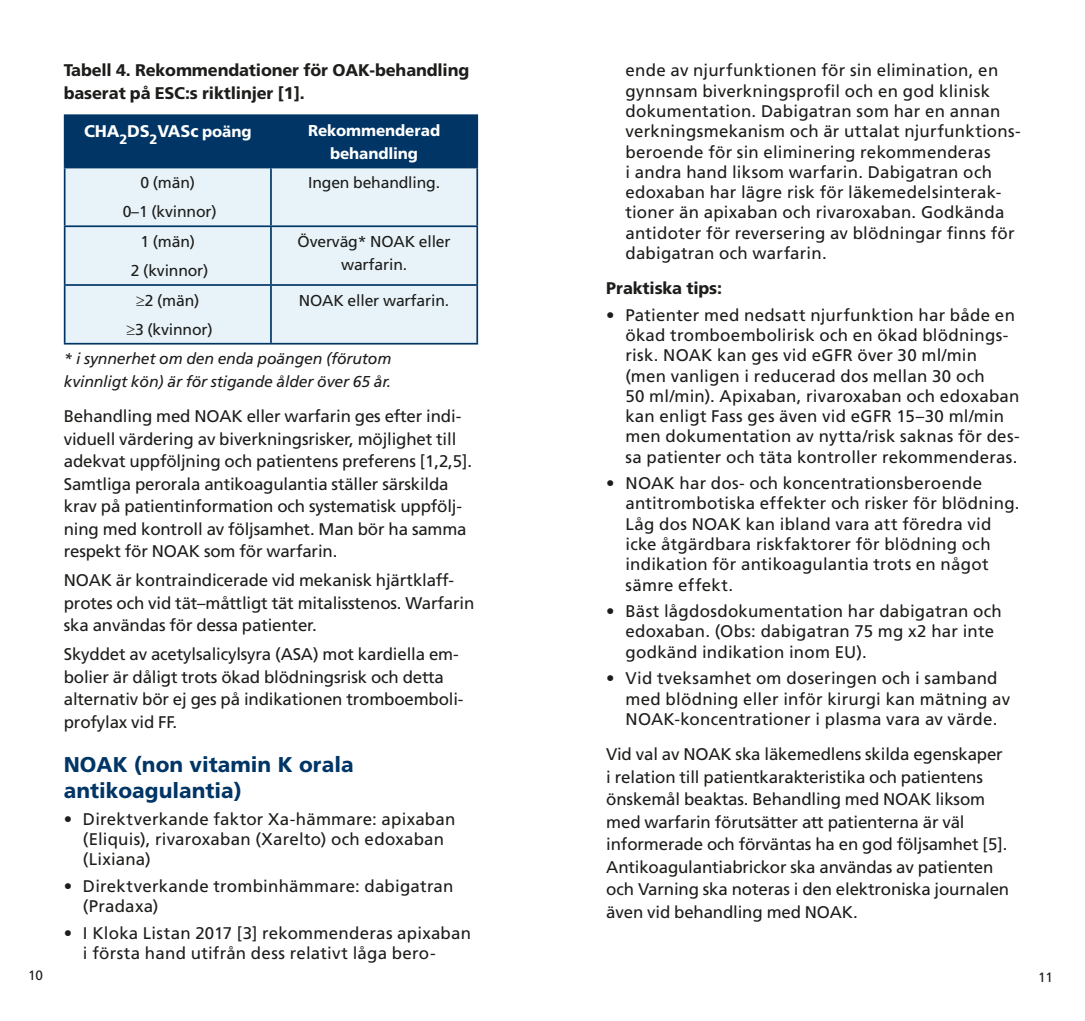
<style>
.page{position:relative;width:1085px;height:1021px;background:#fff}
.page>*{position:absolute;margin:0;border:0;box-sizing:border-box;transform-origin:0 0}
.mellan_rubbe{font:800 21.38px/25.7px "Frutiger SLLOTF";color:#003566}
.Bullets{font:16.88px/20.2px "Frutiger SLLOTF";letter-spacing:.015em;color:#1d1d1b}
.Body_Text{font:16.88px/22.5px "Frutiger SLLOTF";letter-spacing:-.01em;color:#1d1d1b}
.Body_Text-2{font:800 16.88px/22.5px "Frutiger SLLOTF";letter-spacing:-.01em;color:#1d1d1b}
.Body_Text-3{font:800 16.88px "Frutiger SLLOTF";letter-spacing:-.01em;color:#fff}
.Liten_fet_rubbe{font:800 16.88px "Frutiger SLLOTF";letter-spacing:-.01em;color:#1d1d1b}
.Body_Text-4{font:15.75px/22.5px "Frutiger SLLOTF";letter-spacing:-.01em;color:#1d1d1b;text-align:center}
.Body_Text-5{font:italic 15.75px/22.5px "Frutiger SLLOTF";letter-spacing:-.01em;color:#1d1d1b}
.Body_Text-6{font:800 15.75px/22.5px "Frutiger SLLOTF";letter-spacing:-.01em;color:#fff;text-align:center}
.t1{font:13.5px "Frutiger SLLOTF";color:#1d1d1b}
.s1{font-size:15.75px}
</style>
<div class="page">
<div style="left:65px;top:116px;width:411px;height:51px;background:#003566"></div>
<div style="left:65px;top:168px;width:411px;height:175px;background:#e8f3f9"></div>
<hr style="left:64px;top:114px;width:207px;height:2px;background:#003566">
<hr style="left:64px;top:116px;width:1px;height:51px;background:#003566">
<hr style="left:271px;top:114px;width:207px;height:2px;background:#003566">
<hr style="left:270px;top:116px;width:2px;height:51px;background:#003566">
<hr style="left:476px;top:116px;width:2px;height:51px;background:#003566">
<hr style="left:64px;top:167px;width:207px;height:1px;background:#003566">
<hr style="left:64px;top:168px;width:1px;height:57px;background:#003566">
<hr style="left:271px;top:167px;width:207px;height:1px;background:#003566">
<hr style="left:270px;top:168px;width:2px;height:57px;background:#003566">
<hr style="left:476px;top:168px;width:2px;height:57px;background:#003566">
<hr style="left:64px;top:225px;width:207px;height:2px;background:#003566">
<hr style="left:64px;top:227px;width:1px;height:57px;background:#003566">
<hr style="left:271px;top:225px;width:207px;height:2px;background:#003566">
<hr style="left:270px;top:227px;width:2px;height:57px;background:#003566">
<hr style="left:476px;top:227px;width:2px;height:57px;background:#003566">
<hr style="left:64px;top:284px;width:207px;height:2px;background:#003566">
<hr style="left:64px;top:286px;width:1px;height:57px;background:#003566">
<hr style="left:271px;top:284px;width:207px;height:2px;background:#003566">
<hr style="left:270px;top:286px;width:2px;height:57px;background:#003566">
<hr style="left:476px;top:286px;width:2px;height:57px;background:#003566">
<hr style="left:64px;top:343px;width:207px;height:1px;background:#003566">
<hr style="left:271px;top:343px;width:207px;height:1px;background:#003566">
<p class="Body_Text-2" style="left:64px;top:59px;width:407px">Tabell 4. Rekommendationer för OAK-behandling baserat på ESC:s riktlinjer [1].</p>
<p class="Body_Text-3" style="left:84px;top:121px;width:169px">CHA<sub>2</sub>DS<sub>2</sub>VASc <span class="s1">poäng</span></p>
<p class="Body_Text-6" style="left:308px;top:119px;width:134px">Rekommenderad behandling</p>
<p class="Body_Text-4" style="left:140px;top:171px;width:56px">0 (män)</p>
<p class="Body_Text-4" style="left:123px;top:200px;width:95px">0–1 (kvinnor)</p>
<p class="Body_Text-4" style="left:308px;top:171px;width:133px">Ingen behandling.</p>
<p class="Body_Text-4" style="left:140px;top:230px;width:56px">1 (män)</p>
<p class="Body_Text-4" style="left:131px;top:259px;width:79px">2 (kvinnor)</p>
<p class="Body_Text-4" style="left:136px;top:289px;width:65px">≥2 (män)</p>
<p class="Body_Text-4" style="left:127px;top:318px;width:88px">≥3 (kvinnor)</p>
<p class="Body_Text-4" style="left:297px;top:230px;width:154px">Överväg* NOAK eller warfarin.</p>
<p class="Body_Text-4" style="left:299px;top:289px;width:152px">NOAK eller warfarin.</p>
<p class="Body_Text-5" style="left:64px;top:347px;width:329px">* i synnerhet om den enda poängen (förutom kvinnligt kön) är för stigande ålder över 65 år.</p>
<p class="Body_Text" style="left:64px;top:405px;width:410px">Behandling med NOAK eller warfarin ges efter indi&shy;viduell värdering av biverkningsrisker, möjlighet till adekvat uppföljning och patientens preferens [1,2,5].<br>Samtliga perorala antikoagulantia ställer särskilda krav på patientinformation och systematisk uppfölj&shy;ning med kontroll av följsamhet. Man bör ha samma respekt för NOAK som för warfarin.</p>
<p class="Body_Text" style="left:64px;top:569px;width:412px">NOAK är kontraindicerade vid mekanisk hjärtklaff&shy;protes och vid tät–måttligt tät mitalisstenos. Warfarin ska användas för dessa patienter.</p>
<p class="Body_Text" style="left:64px;top:643px;width:401px">Skyddet av acetylsalicylsyra (ASA) mot kardiella em&shy;bolier är dåligt trots ökad blödningsrisk och detta alternativ bör ej ges på indikationen tromboemboli&shy;profylax vid FF.</p>
<p class="mellan_rubbe" style="left:64px;top:751px;width:291px">NOAK (non vitamin K orala antikoagulantia)</p>
<p class="Bullets" style="left:83px;top:808px;width:374px;text-indent:-19px">• Direktverkande faktor Xa-hämmare: apixaban (Eliquis), rivaroxaban (Xarelto) och edoxaban (Lixiana)</p>
<p class="Bullets" style="left:83px;top:875px;width:372px;text-indent:-19px">• Direktverkande trombinhämmare: dabigatran (Pradaxa)</p>
<p class="Bullets" style="left:83px;top:922px;width:389px;text-indent:-19px">• I Kloka Listan 2017 [3] rekommenderas apixaban i första hand utifrån dess relativt låga bero-</p>
<p class="Bullets" style="left:625px;top:60px;width:397px">ende av njurfunktionen för sin elimination, en gynnsam biverkningsprofil och en god klinisk dokumentation. Dabigatran som har en annan verkningsmekanism och är uttalat njurfunktions&shy;beroende för sin eliminering rekommenderas<br>i andra hand liksom warfarin. Dabigatran och edoxaban har lägre risk för läkemedelsinterak&shy;tioner än apixaban och rivaroxaban. Godkända antidoter för reversering av blödningar finns för dabigatran och warfarin.</p>
<p class="Liten_fet_rubbe" style="left:606px;top:278px;width:117px">Praktiska tips:</p>
<p class="Bullets" style="left:625px;top:304px;width:396px;text-indent:-19px">• Patienter med nedsatt njurfunktion har både en ökad tromboembolirisk och en ökad blödnings&shy;risk. NOAK kan ges vid eGFR över 30 ml/min (men vanligen i reducerad dos mellan 30 och<br>50 ml/min). Apixaban, rivaroxaban och edoxaban kan enligt Fass ges även vid eGFR 15–30 ml/min men dokumentation av nytta/risk saknas för des&shy;sa patienter och täta kontroller rekommenderas.</p>
<p class="Bullets" style="left:625px;top:473px;width:395px;text-indent:-19px">• NOAK har dos- och koncentrationsberoende antitrombotiska effekter och risker för blödning.<br>Låg dos NOAK kan ibland vara att föredra vid icke åtgärdbara riskfaktorer för blödning och indikation för antikoagulantia trots en något sämre effekt.</p>
<p class="Bullets" style="left:625px;top:601px;width:378px;text-indent:-19px">• Bäst lågdosdokumentation har dabigatran och edoxaban. (Obs: dabigatran 75 mg x2 har inte godkänd indikation inom EU).</p>
<p class="Bullets" style="left:625px;top:668px;width:386px;text-indent:-19px">• Vid tveksamhet om doseringen och i samband med blödning eller inför kirurgi kan mätning av<br>NOAK-koncentrationer i plasma vara av värde.</p>
<p class="Body_Text" style="left:606px;top:742px;width:404px">Vid val av NOAK ska läkemedlens skilda egenskaper i relation till patientkarakteristika och patientens önskemål beaktas. Behandling med NOAK liksom med warfarin förutsätter att patienterna är väl informerade och förväntas ha en god följsamhet [5].<br>Antikoagulantiabrickor ska användas av patienten och Varning ska noteras i den elektroniska journalen även vid behandling med NOAK.</p>
<p class="t1" style="left:28px;top:967px;width:16px">10</p>
<p class="t1" style="left:1037px;top:969px;width:16px">11</p>
</div>
